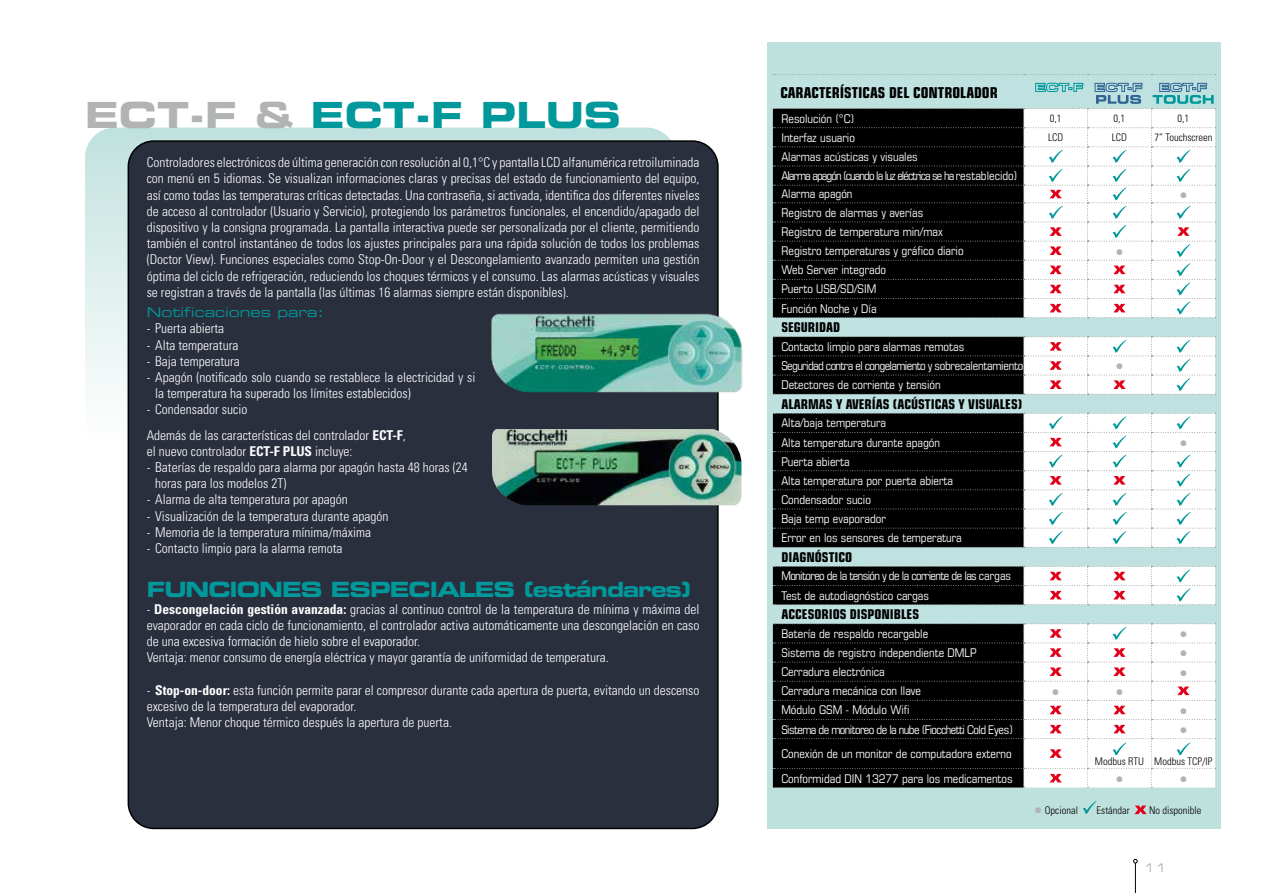
<style>
.page{position:relative;width:1263px;height:893px;background:#fff}
.page>*{position:absolute;margin:0;border:0;box-sizing:border-box;transform-origin:0 0}
.t1{font:36px "Eurostile LT Std Bold Ex 2";color:#00989a}
.t2{font:21px "Eurostile LT Std Bold Ex 2";letter-spacing:-.05em;color:#00989a}
.t3{font:700 condensed 15px "Eurostile LT Std";color:#000}
.t4{font:300 condensed 13.5px/16.2px "Univers LT Std";color:#fff}
.t5{font:700 condensed 13.5px "Eurostile LT Std";color:#000}
.t6{font:13.5px "Eurostile LT Std Ex 2";color:#00989a}
.t7{font:13.5px "Arial";color:#b1b3b4}
.t8{font:condensed 12px/19.2px "Eurostile LT Std";color:#fff}
.t9{font:condensed 12px/19.2px "Eurostile LT Std";letter-spacing:-.05em;color:#fff}
.t10{font:condensed 12px/19.2px "Eurostile LT Std";letter-spacing:-.02em;color:#fff}
.t11{font:12px "Eurostile LT Std Ex 2";color:#b1b3b4}
.t12{font:300 condensed 10.5px "Univers LT Std";color:#000}
.s1{color:#b1b3b4}
.s2{font-weight:700}
.s3{font-family:"Arial";font-weight:400;font-stretch:normal;font-size:13.5px;color:#b1b3b4}
</style>
<div class="page">
<hr style="left:1135px;top:863px;width:1px;height:30px;background:#000">
<svg style="left:1133px;top:859px;width:5px;height:4px"></svg>
<svg style="left:85px;top:128px;width:586px;height:318px"></svg>
<div style="left:128px;top:141px;width:590px;height:687px;background:#2a2f3e;border-radius:26px"></div>
<img style="left:491px;top:296px;width:252px;height:124px">
<div style="left:767px;top:43px;width:454px;height:786px;background:#bfe1dd"></div>
<svg style="left:1083px;top:801px;width:13px;height:13px"></svg>
<svg style="left:1134px;top:805px;width:13px;height:9px"></svg>
<div style="left:773px;top:318px;width:251px;height:305px;background:#bfe2e1"></div>
<div style="left:1024px;top:318px;width:191px;height:305px;background:#bfe2e1"></div>
<svg style="left:773px;top:74px;width:443px;height:1px"></svg>
<svg style="left:773px;top:336px;width:443px;height:59px"></svg>
<svg style="left:773px;top:413px;width:443px;height:135px"></svg>
<svg style="left:773px;top:566px;width:443px;height:39px"></svg>
<svg style="left:773px;top:623px;width:443px;height:165px"></svg>
<img style="left:492px;top:429px;width:250px;height:76px">
<svg style="left:773px;top:83px;width:443px;height:235px"></svg>
<h1 class="t1" style="left:85px;top:89px;width:538px"><span class="s1">ECT-F &amp;</span> ECT-F PLUS</h1>
<p class="t4" style="left:147px;top:154px;width:554px;text-align:justify">Controladores electrónicos de última generación con resolución al 0,1°C y pantalla LCD alfanumérica retroiluminada con menú en 5 idiomas. Se visualizan informaciones claras y precisas del estado de funcionamiento del equipo, así como todas las temperaturas críticas detectadas. Una contraseña, si activada, identifica dos diferentes niveles de acceso al controlador (Usuario y Servicio), protegiendo los parámetros funcionales, el encendido/apagado del dispositivo y la consigna programada. La pantalla interactiva puede ser personalizada por el cliente, permitiendo también el control instantáneo de todos los ajustes principales para una rápida solución de todos los problemas (Doctor View). Funciones especiales como Stop-On-Door y el Descongelamiento avanzado permiten una gestión óptima del ciclo de refrigeración, reduciendo los choques térmicos y el consumo. Las alarmas acústicas y visuales se registran a través de la pantalla (las últimas 16 alarmas siempre están disponibles).</p>
<p class="t6" style="left:147px;top:303px;width:179px">Notificaciones para:</p>
<p class="t4" style="left:147px;top:320px;width:79px">- Puerta abierta</p>
<p class="t4" style="left:147px;top:337px;width:93px">- Alta temperatura</p>
<p class="t4" style="left:147px;top:353px;width:95px">- Baja temperatura</p>
<p class="t4" style="left:155px;top:369px;width:322px;text-indent:-9px">- Apagón (notificado solo cuando se restablece la electricidad y si la temperatura ha superado los límites establecidos)</p>
<p class="t4" style="left:147px;top:401px;width:102px">- Condensador sucio</p>
<p class="t4" style="left:147px;top:427px;width:261px">Además de las características del controlador <span class="s2">ECT-F</span>, el nuevo controlador <span class="s2">ECT-F PLUS</span> incluye:</p>
<p class="t4" style="left:155px;top:459px;width:314px;text-indent:-9px">- Baterías de respaldo para alarma por apagón hasta 48 horas (24 horas para los modelos 2T)</p>
<p class="t4" style="left:147px;top:492px;width:203px">- Alarma de alta temperatura por apagón</p>
<p class="t4" style="left:147px;top:508px;width:243px">- Visualización de la temperatura durante apagón</p>
<p class="t4" style="left:147px;top:524px;width:226px">- Memoria de la temperatura mínima/máxima</p>
<p class="t4" style="left:147px;top:540px;width:197px">- Contacto limpio para la alarma remota</p>
<h2 class="t2" style="left:147px;top:575px;width:546px">FUNCIONES ESPECIALES (estándares)</h2>
<p class="t4" style="left:147px;top:601px;width:554px">- <span class="s2">Descongelación gestión avanzada:</span> gracias al continuo control de la temperatura de mínima y máxima del evaporador en cada ciclo de funcionamiento, el controlador activa automáticamente una descongelación en caso de una excesiva formación de hielo sobre el evaporador.<br>Ventaja: menor consumo de energía eléctrica y mayor garantía de uniformidad de temperatura.</p>
<p class="t4" style="left:147px;top:682px;width:554px">- <span class="s2">Stop-on-door:</span> esta función permite parar el compresor durante cada apertura de puerta, evitando un descenso excesivo de la temperatura del evaporador.<br>Ventaja: Menor choque térmico después la apertura de puerta.</p>
<p class="t3" style="left:780px;top:84px;width:219px">CARACTERÍSTICAS DEL CONTROLADOR</p>
<p class="t8" style="left:781px;top:109px;width:74px">Resolución (°C)</p>
<p class="t12" style="left:1050px;top:112px;width:13px">0,1</p>
<p class="t12" style="left:1114px;top:112px;width:13px">0,1</p>
<p class="t12" style="left:1177px;top:112px;width:13px">0,1</p>
<p class="t8" style="left:781px;top:128px;width:75px">Interfaz usuario</p>
<p class="t12" style="left:1048px;top:131px;width:17px">LCD</p>
<p class="t12" style="left:1112px;top:131px;width:17px">LCD</p>
<p class="t12" style="left:1154px;top:131px;width:60px">7” Touchscreen</p>
<p class="t8" style="left:781px;top:147px;width:237px;line-height:18.8px">Alarmas acústicas y visuales<br>Alarma apagón (cuando la luz eléctrica se ha restablecido)<br>Alarma apagón</p>
<p class="t7" style="left:1179px;top:185px;width:10px">●</p>
<p class="t8" style="left:781px;top:203px;width:184px">Registro de alarmas y averías<br>Registro de temperatura min/max<br>Registro temperaturas y gráfico diario</p>
<p class="t8" style="left:781px;top:260px;width:106px">Web Server integrado<br>Puerto USB/SD/SIM<br>Función Noche y Día</p>
<p class="t5" style="left:781px;top:319px;width:60px">SEGURIDAD</p>
<p class="t10" style="left:781px;top:337px;width:244px">Contacto limpio para alarmas remotas<br>Seguridad contra el congelamiento y sobrecalentamiento</p>
<p class="t8" style="left:781px;top:375px;width:161px">Detectores de corriente y tensión</p>
<p class="t5" style="left:781px;top:396px;width:242px">ALARMAS Y AVERÍAS (ACÚSTICAS Y VISUALES)</p>
<p class="t8" style="left:781px;top:413px;width:160px">Alta/baja temperatura<br>Alta temperatura durante apagón</p>
<p class="t7" style="left:1115px;top:242px;width:10px">●</p>
<p class="t7" style="left:1115px;top:356px;width:10px">●</p>
<p class="t7" style="left:1179px;top:433px;width:10px">●</p>
<p class="t8" style="left:781px;top:452px;width:182px">Puerta abierta<br>Alta temperatura por puerta abierta<br>Condensador sucio<br>Baja temp evaporador<br>Error en los sensores de temperatura</p>
<p class="t5" style="left:781px;top:549px;width:72px">DIAGNÓSTICO</p>
<p class="t9" style="left:781px;top:566px;width:231px">Monitoreo de la tensión y de la corriente de las cargas<br>Test de autodiagnóstico cargas</p>
<p class="t5" style="left:781px;top:606px;width:139px">ACCESORIOS DISPONIBLES</p>
<p class="t8" style="left:781px;top:624px;width:148px">Batería de respaldo recargable</p>
<p class="t7" style="left:1179px;top:624px;width:10px">●</p>
<p class="t8" style="left:781px;top:643px;width:197px">Sistema de registro independiente DMLP</p>
<p class="t7" style="left:1179px;top:643px;width:10px">●</p>
<p class="t8" style="left:781px;top:662px;width:105px">Cerradura electrónica</p>
<p class="t7" style="left:1179px;top:662px;width:10px">●</p>
<p class="t8" style="left:781px;top:681px;width:141px">Cerradura mecánica con llave</p>
<p class="t7" style="left:1051px;top:682px;width:10px">●</p>
<p class="t7" style="left:1115px;top:682px;width:10px">●</p>
<p class="t8" style="left:781px;top:700px;width:130px">Módulo GSM - Módulo Wifi</p>
<p class="t7" style="left:1179px;top:701px;width:10px">●</p>
<p class="t9" style="left:781px;top:719px;width:233px">Sistema de monitoreo de la nube (Fiocchetti Cold Eyes)</p>
<p class="t7" style="left:1179px;top:720px;width:10px">●</p>
<p class="t8" style="left:781px;top:744px;width:232px">Conexión de un monitor de computadora externo</p>
<p class="t12" style="left:1095px;top:755px;width:119px">Modbus RTU Modbus TCP/IP</p>
<p class="t8" style="left:781px;top:768px;width:233px">Conformidad DIN 13277 para los medicamentos</p>
<p class="t7" style="left:1115px;top:769px;width:10px">●</p>
<p class="t7" style="left:1179px;top:769px;width:10px">●</p>
<p class="t12" style="left:1034px;top:804px;width:45px"><span class="s3">●</span> Opcional</p>
<p class="t12" style="left:1096px;top:804px;width:35px">Estándar</p>
<p class="t12" style="left:1149px;top:804px;width:54px">No disponible</p>
<p class="t11" style="left:1144px;top:860px;width:25px">11</p>
</div>
